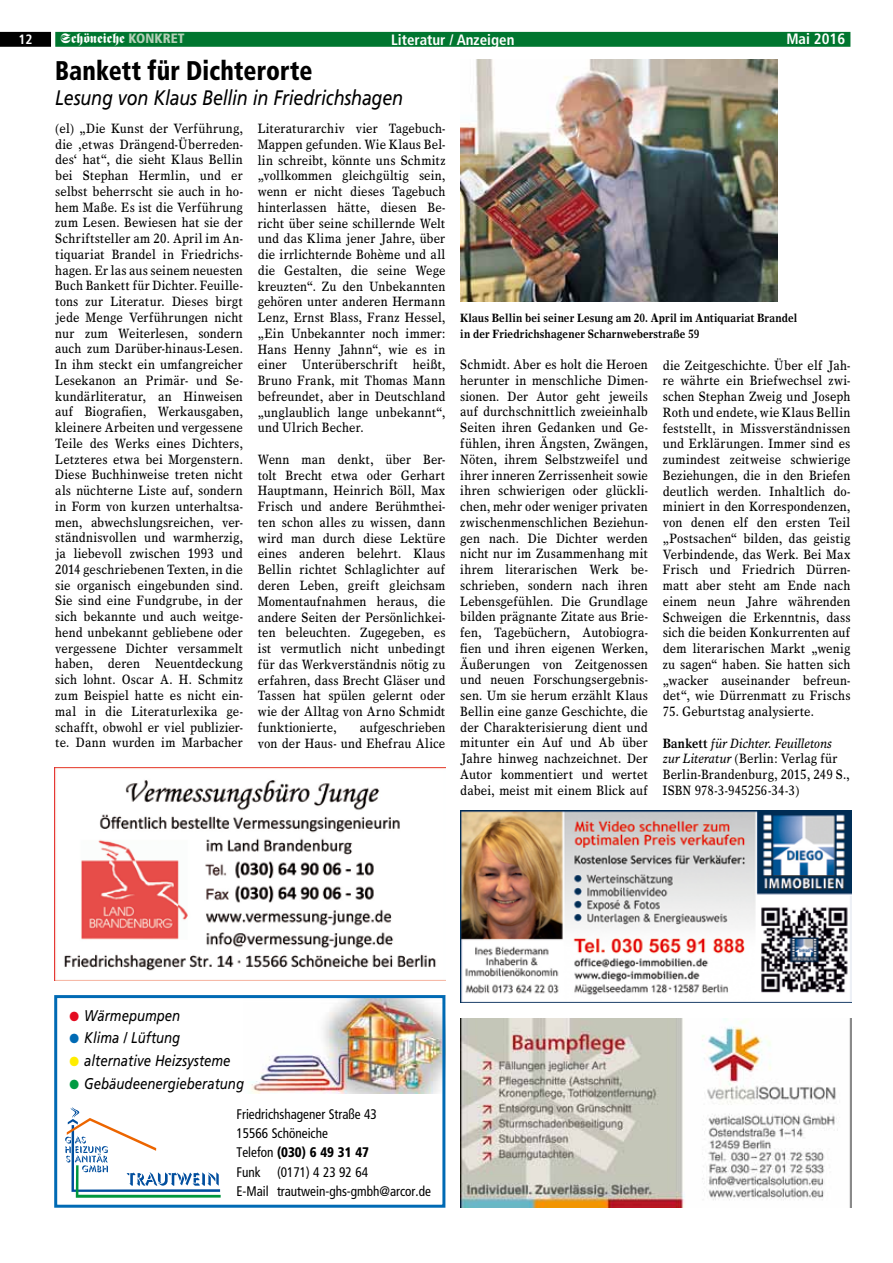
<style>
.page{position:relative;width:893px;height:1263px;background:#fff}
.page>*{position:absolute;margin:0;border:0;box-sizing:border-box;transform-origin:0 0}
.t1{font:900 condensed 27px "Frutiger";letter-spacing:.005em;color:#000;scale:.9 1}
.t2{font:italic 21px "Frutiger";letter-spacing:-.01em;color:#000;scale:.85 1}
.t3{font:italic 15.45px "Frutiger";color:#000;scale:.85 1}
.t4{font:700 condensed 15px "Frutiger";color:#fff}
.t5{font:condensed 13.95px/19.4px "Frutiger";color:#000;scale:.95 1}
.t6{font:13.5px/15.8px "Times Europa";letter-spacing:.01em;color:#000;text-align:justify;scale:.85 1}
.t7{font:13.5px "Fette Fraktur";color:#fff}
.t8{font:700 condensed 13.5px "Frutiger";color:#fff}
.t9{font:700 12px/15.8px "Times Europa";letter-spacing:.015em;color:#000;scale:.85 1}
.s1{font-family:"Frutiger";font-weight:900;font-stretch:condensed;color:#b4d0b7}
.s2{font-weight:700}
.s3{font-style:italic}
.s4{font-size:27.45px;color:#e40c21}
.s5{font-size:27.45px;color:#006ab4}
.s6{font-size:27.45px;color:#ffed00}
.s7{font-size:27.45px;color:#009b41}
.s8{font-weight:900}
</style>
<div class="page">
<div style="left:55px;top:32px;width:795px;height:15px;background:#00762f;border:2px solid #00762f"></div>
<svg style="left:0;top:32px;width:51px;height:15px"></svg>
<img style="left:460px;top:810px;width:392px;height:192px">
<img style="left:54px;top:767px;width:391px;height:213px">
<img style="left:251px;top:999px;width:190px;height:95px">
<div style="left:54px;top:995px;width:391px;height:213px;border:3px solid #006ab4"></div>
<svg style="left:65px;top:1107px;width:156px;height:91px"></svg>
<img style="left:460px;top:1019px;width:392px;height:189px">
<img style="left:460px;top:60px;width:317px;height:242px">
<p class="t8" style="left:18px;top:31px;width:16px">12</p>
<p class="t7" style="left:61px;top:31px;width:125px">Schöneiche <span class="s1">Konkret</span></p>
<p class="t4" style="left:391px;top:30px;width:125px">Literatur / Anzeigen</p>
<p class="t4" style="left:786px;top:30px;width:60px">Mai 2016</p>
<h1 class="t1" style="left:55px;top:54px;width:287px">Bankett für Dichterorte</h1>
<h2 class="t2" style="left:55px;top:85px;width:411px">Lesung von Klaus Bellin in Friedrichshagen</h2>
<p class="t6" style="left:55px;top:120px;width:222px">(el) „Die Kunst der Verführung, die ‚etwas Drängend-Überreden&shy;des‘ hat“, die sieht Klaus Bellin bei Stephan Hermlin, und er selbst beherrscht sie auch in ho&shy;hem Maße. Es ist die Verführung zum Lesen. Bewiesen hat sie der Schriftsteller am 20. April im An&shy;tiquariat Brandel in Friedrichs&shy;hagen. Er las aus seinem neuesten Buch Bankett für Dichter. Feuille&shy;tons zur Literatur. Dieses birgt jede Menge Verführungen nicht nur zum Weiterlesen, sondern auch zum Darüber-hinaus-Lesen.<br>In ihm steckt ein umfangreicher Lesekanon an Primär- und Se&shy;kundärliteratur, an Hinweisen auf Biografien, Werkausgaben, kleinere Arbeiten und vergessene Teile des Werks eines Dichters, Letzteres etwa bei Morgenstern.<br>Diese Buchhinweise treten nicht als nüchterne Liste auf, sondern in Form von kurzen unterhaltsa&shy;men, abwechslungsreichen, ver&shy;ständnisvollen und warmherzig, ja liebevoll zwischen 1993 und 2014 geschriebenen Texten, in die sie organisch eingebunden sind.<br>Sie sind eine Fundgrube, in der sich bekannte und auch weitge&shy;hend unbekannt gebliebene oder vergessene Dichter versammelt haben, deren Neuentdeckung sich lohnt. Oscar A. H. Schmitz zum Beispiel hatte es nicht ein&shy;mal in die Literaturlexika ge&shy;schafft, obwohl er viel publizier&shy;te. Dann wurden im Marbacher</p>
<p class="t6" style="left:258px;top:120px;width:222px">Literaturarchiv vier Tagebuch-Mappen gefunden. Wie Klaus Bel&shy;lin schreibt, könnte uns Schmitz „vollkommen gleichgültig sein, wenn er nicht dieses Tagebuch hinterlassen hätte, diesen Be&shy;richt über seine schillernde Welt und das Klima jener Jahre, über die irrlichternde Bohème und all die Gestalten, die seine Wege kreuzten“. Zu den Unbekannten gehören unter anderen Hermann Lenz, Ernst Blass, Franz Hessel, „Ein Unbekannter noch immer:<br>Hans Henny Jahnn“, wie es in einer Unterüberschrift heißt, Bruno Frank, mit Thomas Mann befreundet, aber in Deutschland „unglaublich lange unbekannt“, und Ulrich Becher.</p>
<p class="t6" style="left:258px;top:451px;width:222px">Wenn man denkt, über Ber&shy;tolt Brecht etwa oder Gerhart Hauptmann, Heinrich Böll, Max Frisch und andere Berühmthei&shy;ten schon alles zu wissen, dann wird man durch diese Lektüre eines anderen belehrt. Klaus Bellin richtet Schlaglichter auf deren Leben, greift gleichsam Momentaufnahmen heraus, die andere Seiten der Persönlichkei&shy;ten beleuchten. Zugegeben, es ist vermutlich nicht unbedingt für das Werkverständnis nötig zu erfahren, dass Brecht Gläser und Tassen hat spülen gelernt oder wie der Alltag von Arno Schmidt funktionierte,</p>
<p class="t6" style="left:258px;top:719px;width:222px;text-align:right">aufgeschrieben<br>von der Haus- und Ehefrau Alice</p>
<p class="t9" style="left:460px;top:309px;width:398px">Klaus Bellin bei seiner Lesung am 20. April im Antiquariat Brandel in der Friedrichshagener Scharnweberstraße 59</p>
<p class="t6" style="left:460px;top:356px;width:222px">Schmidt. Aber es holt die Heroen herunter in menschliche Dimen&shy;sionen. Der Autor geht jeweils auf durchschnittlich zweieinhalb Seiten ihren Gedanken und Ge&shy;fühlen, ihren Ängsten, Zwängen, Nöten, ihrem Selbstzweifel und ihrer inneren Zerrissenheit sowie ihren schwierigen oder glückli&shy;chen, mehr oder weniger privaten zwischenmenschlichen Beziehun&shy;gen nach. Die Dichter werden nicht nur im Zusammenhang mit ihrem literarischen Werk be&shy;schrieben, sondern nach ihren Lebensgefühlen. Die Grundlage bilden prägnante Zitate aus Brie&shy;fen, Tagebüchern, Autobiogra&shy;fien und ihren eigenen Werken, Äußerungen von Zeitgenossen und neuen Forschungsergebnis&shy;sen. Um sie herum erzählt Klaus Bellin eine ganze Geschichte, die der Charakterisierung dient und mitunter ein Auf und Ab über Jahre hinweg nachzeichnet. Der Autor kommentiert und wertet dabei, meist mit einem Blick auf</p>
<p class="t6" style="left:663px;top:357px;width:222px">die Zeitgeschichte. Über elf Jah&shy;re währte ein Briefwechsel zwi&shy;schen Stephan Zweig und Joseph Roth und endete, wie Klaus Bellin feststellt, in Missverständnissen und Erklärungen. Immer sind es zumindest zeitweise schwierige Beziehungen, die in den Briefen deutlich werden. Inhaltlich do&shy;miniert in den Korrespondenzen, von denen elf den ersten Teil „Postsachen“ bilden, das geistig Verbindende, das Werk. Bei Max Frisch und Friedrich Dürren&shy;matt aber steht am Ende nach einem neun Jahre währenden Schweigen die Erkenntnis, dass sich die beiden Konkurrenten auf dem literarischen Markt „wenig zu sagen“ haben. Sie hatten sich „wacker auseinander befreun&shy;det“, wie Dürrenmatt zu Frischs</p>
<p class="t6" style="left:663px;top:703px;width:179px">75. Geburtstag analysierte.</p>
<p class="t6" style="left:663px;top:735px;width:221px;text-align:left"><span class="s2">Bankett</span> <span class="s3">für Dichter. Feuilletons zur Literatur</span> (Berlin: Verlag für<br>Berlin-Brandenburg, 2015, 249 S.,<br>ISBN 978-3-945256-34-3)</p>
<p class="t3" style="left:67px;top:1006px;width:134px"><span class="s4">•</span> Wärmepumpen</p>
<p class="t3" style="left:67px;top:1029px;width:134px"><span class="s5">•</span> Klima / Lüftung</p>
<p class="t3" style="left:67px;top:1052px;width:193px"><span class="s6">•</span> alternative Heizsysteme</p>
<p class="t3" style="left:67px;top:1074px;width:209px"><span class="s7">•</span> Gebäudeenergieberatung</p>
<p class="t5" style="left:236px;top:1104px;width:206px">Friedrichshagener Straße 43<br>15566 Schöneiche<br>Telefon <span class="s8">(030) 6 49 31 47<br></span>Funk (0171) 4 23 92 64<br>E-Mail trautwein-ghs-gmbh@arcor.de</p>
</div>
